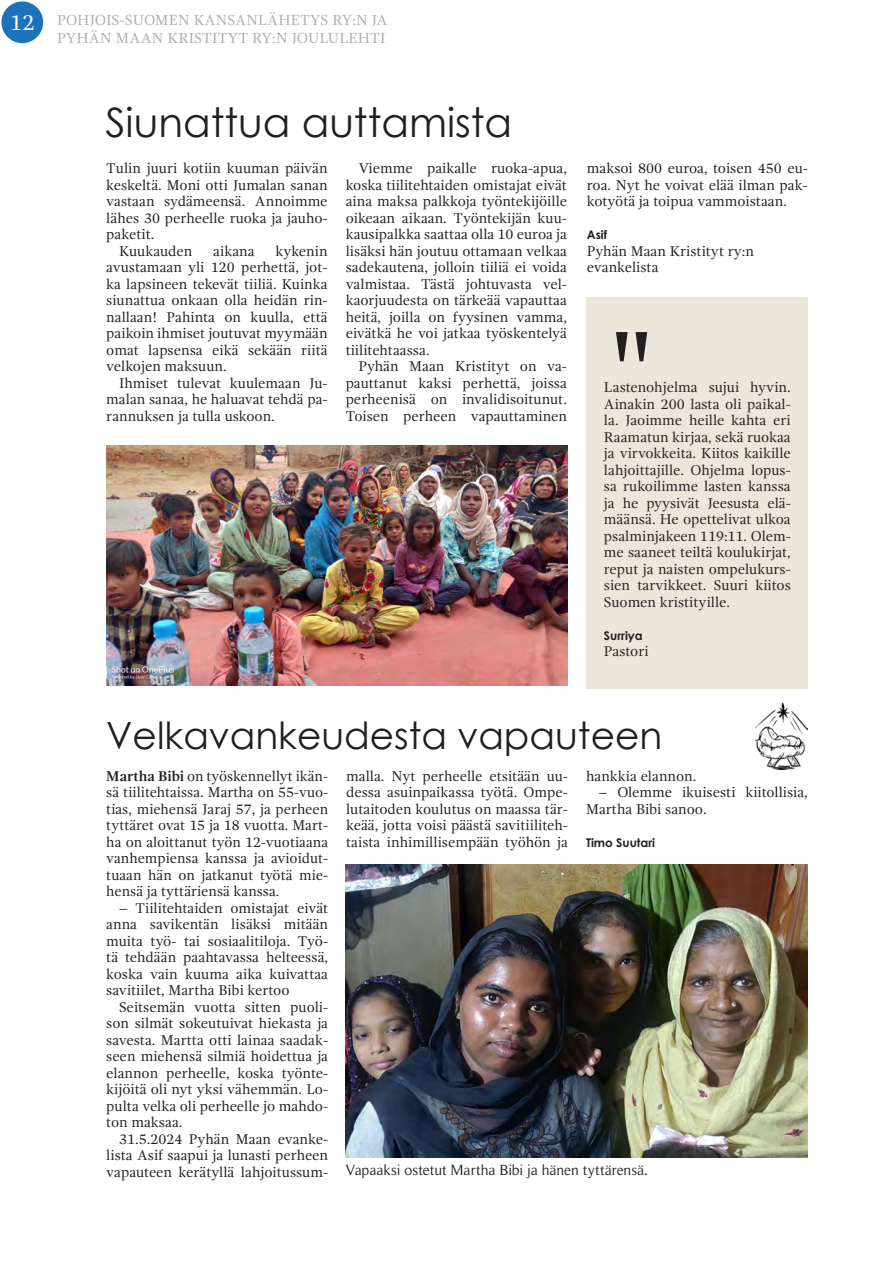
<style>
.page{position:relative;width:893px;height:1263px;background:#fff}
.page>*{position:absolute;margin:0;border:0;box-sizing:border-box;transform-origin:0 0}
.Holyland_leipis{font:130.5px "Gandhi Serif";color:#231f20}
.Holyland_leipis_alku{font:40.5px "Century Gothic";color:#231f20}
.Holyland_leipis_alku-2{font:37.5px "Century Gothic";color:#231f20}
.t1{font:22.5px "Gandhi Serif";color:#fff}
.t2{font:15px/18px "Gandhi Serif";letter-spacing:.01em;color:#adaeae}
.Holyland_uusi_kuvateksti{font:15px "Roman Serif";color:#231f20}
.Holyland_leipis-2{font:14.55px/16.5px "Gandhi Serif";color:#231f20;text-align:justify}
.Holyland_leipis_alku-3{font:14.55px/16.5px "Gandhi Serif";color:#231f20;text-align:justify}
.Holylan_kirjoittaja_uusi{font:700 12px "Century Gothic Pro";color:#231f20}
.s1{font-weight:700}
</style>
<div class="page">
<div style="left:587px;top:297px;width:221px;height:391px;background:#ebe7db"></div>
<img style="left:345px;top:864px;width:463px;height:294px">
<img style="left:106px;top:446px;width:461px;height:240px">
<img style="left:756px;top:702px;width:52px;height:68px">
<div style="left:1px;top:1px;width:42px;height:42px;background:#1d73ba;border-radius:50%"></div>
<h3 class="t1" style="left:10px;top:10px;width:26px">12</h3>
<p class="t2" style="left:57px;top:11px;width:332px">POHJOIS-SUOMEN KANSANLÄHETYS RY:N JA<br>PYHÄN MAAN KRISTITYT RY:N JOULULEHTI</p>
<p class="Holyland_leipis_alku" style="left:105px;top:94px;width:408px">Siunattua auttamista</p>
<p class="Holyland_leipis_alku-3" style="left:106px;top:160px;width:223px">Tulin juuri kotiin kuuman päivän keskeltä. Moni otti Jumalan sanan vastaan sydämeensä. Annoimme lähes 30 perheelle ruoka ja jauho&shy;paketit.</p>
<p class="Holyland_leipis-2" style="left:119px;top:243px;width:75px">Kuukauden</p>
<p class="Holyland_leipis-2" style="left:213px;top:243px;width:43px">aikana</p>
<p class="Holyland_leipis-2" style="left:106px;top:243px;width:223px;text-indent:169px">kykenin avustamaan yli 120 perhettä, jot&shy;ka lapsineen tekevät tiiliä. Kuinka siunattua onkaan olla heidän rin&shy;nallaan! Pahinta on kuulla, että paikoin ihmiset joutuvat myymään omat lapsensa eikä sekään riitä velkojen maksuun.</p>
<p class="Holyland_leipis-2" style="left:106px;top:375px;width:223px;text-indent:13px">Ihmiset tulevat kuulemaan Ju&shy;malan sanaa, he haluavat tehdä pa&shy;rannuksen ja tulla uskoon.</p>
<p class="Holyland_leipis-2" style="left:346px;top:160px;width:223px;text-indent:13px">Viemme paikalle ruoka-apua, koska tiilitehtaiden omistajat eivät aina maksa palkkoja työntekijöille oikeaan aikaan. Työntekijän kuu&shy;kausipalkka saattaa olla 10 euroa ja lisäksi hän joutuu ottamaan velkaa sadekautena, jolloin tiiliä ei voida valmistaa. Tästä johtuvasta vel&shy;kaorjuudesta on tärkeää vapauttaa heitä, joilla on fyysinen vamma, eivätkä he voi jatkaa työskentelyä tiilitehtaassa.</p>
<p class="Holyland_leipis-2" style="left:346px;top:358px;width:223px;text-indent:13px">Pyhän Maan Kristityt on va&shy;pauttanut kaksi perhettä, joissa perheenisä on invalidisoitunut.<br>Toisen perheen vapauttaminen</p>
<p class="Holyland_leipis-2" style="left:587px;top:160px;width:223px">maksoi 800 euroa, toisen 450 eu&shy;roa. Nyt he voivat elää ilman pak&shy;kotyötä ja toipua vammoistaan.</p>
<p class="Holylan_kirjoittaja_uusi" style="left:587px;top:227px;width:22px">Asif</p>
<p class="Holyland_leipis_alku-3" style="left:587px;top:243px;width:169px">Pyhän Maan Kristityt ry:n</p>
<p class="Holyland_leipis_alku-3" style="left:587px;top:259px;width:73px">evankelista</p>
<p class="Holyland_leipis" style="left:607px;top:299px;width:51px">"</p>
<p class="Holyland_leipis_alku-3" style="left:604px;top:379px;width:188px">Lastenohjelma sujui hyvin.<br>Ainakin 200 lasta oli paikal&shy;la. Jaoimme heille kahta eri Raamatun kirjaa, sekä ruokaa ja virvokkeita. Kiitos kaikille lahjoittajille. Ohjelma lopus&shy;sa rukoilimme lasten kanssa ja he pyysivät Jeesusta elä&shy;määnsä. He opettelivat ulkoa psalminjakeen 119:11. Olem&shy;me saaneet teiltä koulukirjat, reput ja naisten ompelukurs&shy;sien tarvikkeet. Suuri kiitos Suomen kristityille.</p>
<p class="Holylan_kirjoittaja_uusi" style="left:604px;top:628px;width:40px">Surriya</p>
<p class="Holyland_leipis_alku-3" style="left:604px;top:643px;width:46px">Pastori</p>
<p class="Holyland_leipis_alku-2" style="left:106px;top:709px;width:557px">Velkavankeudesta vapauteen</p>
<p class="Holyland_leipis_alku-3" style="left:106px;top:768px;width:223px"><span class="s1">Martha Bibi</span> on työskennellyt ikän&shy;sä tiilitehtaissa. Martha on 55-vuo&shy;tias, miehensä Jaraj 57, ja perheen tyttäret ovat 15 ja 18 vuotta. Mart&shy;ha on aloittanut työn 12-vuotiaana vanhempiensa kanssa ja avioidut&shy;tuaan hän on jatkanut työtä mie&shy;hensä ja tyttäriensä kanssa.</p>
<p class="Holyland_leipis-2" style="left:106px;top:900px;width:223px;text-indent:13px">– Tiilitehtaiden omistajat eivät anna savikentän lisäksi mitään muita työ- tai sosiaalitiloja. Työ&shy;tä tehdään paahtavassa helteessä, koska vain kuuma aika kuivattaa savitiilet, Martha Bibi kertoo</p>
<p class="Holyland_leipis-2" style="left:106px;top:999px;width:223px;text-indent:13px">Seitsemän vuotta sitten puoli&shy;son silmät sokeutuivat hiekasta ja savesta. Martta otti lainaa saadak&shy;seen miehensä silmiä hoidettua ja elannon perheelle, koska työnte&shy;kijöitä oli nyt yksi vähemmän. Lo&shy;pulta velka oli perheelle jo mahdo&shy;ton maksaa.</p>
<p class="Holyland_leipis-2" style="left:106px;top:1131px;width:223px;text-indent:13px">31.5.2024 Pyhän Maan evanke&shy;lista Asif saapui ja lunasti perheen vapauteen kerätyllä lahjoitussum-</p>
<p class="Holyland_leipis-2" style="left:346px;top:768px;width:223px">malla. Nyt perheelle etsitään uu&shy;dessa asuinpaikassa työtä. Ompe&shy;lutaitoden koulutus on maassa tär&shy;keää, jotta voisi päästä savitiiliteh&shy;taista inhimillisempään työhön ja</p>
<p class="Holyland_leipis-2" style="left:586px;top:768px;width:112px">hankkia elannon.</p>
<p class="Holyland_leipis-2" style="left:586px;top:784px;width:223px;text-indent:13px">– Olemme ikuisesti kiitollisia,<br>Martha Bibi sanoo.</p>
<p class="Holylan_kirjoittaja_uusi" style="left:586px;top:835px;width:71px">Timo Suutari</p>
<p class="Holyland_uusi_kuvateksti" style="left:345px;top:1161px;width:304px">Vapaaksi ostetut Martha Bibi ja hänen tyttärensä.</p>
</div>
